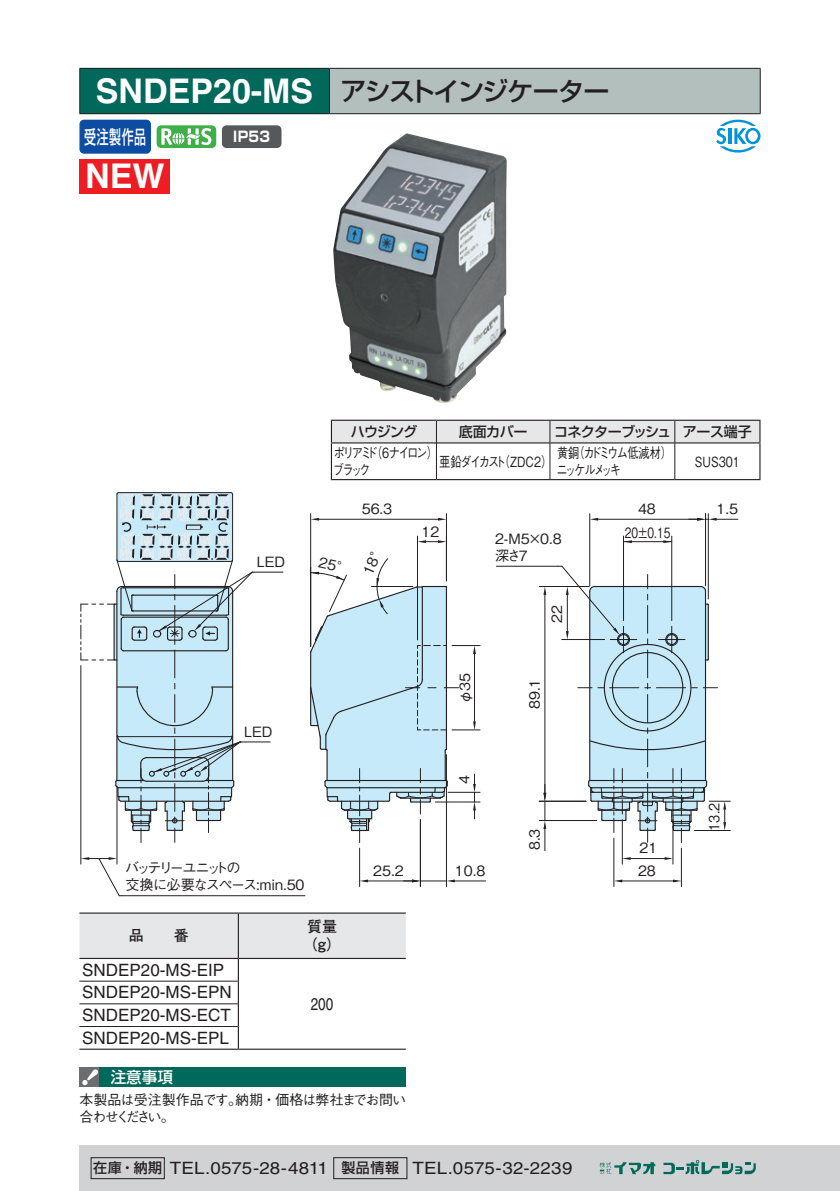
<style>
.page{position:relative;width:840px;height:1191px;background:#fff}
.page>*{position:absolute;margin:0;border:0;box-sizing:border-box;transform-origin:0 0}
.t1{font:700 34px "Helvetica";color:#fff}
.t2{font:500 26px "Shin Go Pr 6 N";letter-spacing:-.06em;color:#231f20}
.t3{font:500 18.6px "Shin Go Pro";letter-spacing:.05em;color:#fff;scale:.64 1}
.t4{font:17px/22.6px "Helvetica LT Std";color:#231f20;text-align:justify}
.t5{font:17px "Helvetica LT Std";color:#231f20;scale:1.1 1}
.t6{font:17px "Helvetica LT Std";color:#231f20;scale:.8 1}
.t7{font:500 15.6px "Shin Go Pr 6 N";color:#fff}
.t8{font:700 15px/18px "Futo Go B101 Pr 6 N";color:#231f20;text-align:center}
.t9{font:700 14.4px "Shin Go Pro";color:#fff;scale:.9 1}
.t10{font:500 14.2px/16.8px "Gothic BBB Pr 6 N";color:#231f20}
.t11{font:500 14.2px/17px "Gothic BBB Pr 6 N";letter-spacing:-.1em;color:#231f20}
.t12{font:500 14.2px "Gothic BBB Pr 6 N";color:#231f20;scale:.75 1}
.t13{font:500 14.2px "Gothic BBB Pr 6 N";color:#231f20;scale:.9 1}
.t14{font:500 14px/17px "Gothic BBB Pr 6 N";letter-spacing:-.065em;color:#231f20}
.t15{font:500 14px "Shin Go Pr 6 N";letter-spacing:-.045em;color:#231f20}
.t16{font:500 14px "Gothic BBB Pr 6 N";letter-spacing:-.1em;color:#231f20;scale:.8 1}
.t17{font:500 14px/17px "Gothic BBB Pr 6 N";letter-spacing:-.185em;color:#231f20;scale:.8 1}
.t18{font:500 14px/17px "Gothic BBB Pr 6 N";letter-spacing:-.205em;color:#231f20;scale:.8 1}
.s1{font-family:"Helvetica LT Std";font-weight:700;font-size:34px;color:#fff}
.s2{font-family:"Shin Go Pr 6 N";font-weight:500;font-size:14px}
</style>
<div class="page">
<div style="left:79px;top:1145px;width:760px;height:46px;background:#d1d2d4"></div>
<div style="left:91px;top:1157px;width:73px;height:22px;border:1px solid #231f20"></div>
<div style="left:333px;top:1157px;width:74px;height:22px;border:1px solid #231f20"></div>
<svg style="left:599px;top:1162px;width:56px;height:12px"></svg>
<svg style="left:663px;top:1160px;width:92px;height:14px"></svg>
<hr style="left:331px;top:443px;width:1px;height:36px;background:#231f20">
<hr style="left:759px;top:443px;width:1px;height:36px;background:#231f20">
<hr style="left:331px;top:479px;width:105px;height:1px;background:#231f20">
<hr style="left:436px;top:479px;width:113px;height:1px;background:#231f20">
<hr style="left:549px;top:479px;width:125px;height:1px;background:#231f20">
<hr style="left:674px;top:479px;width:86px;height:1px;background:#231f20">
<svg style="left:331px;top:420px;width:429px;height:23px;background:#d7d8da"></svg>
<hr style="left:436px;top:443px;width:1px;height:36px;background:#231f20">
<hr style="left:549px;top:443px;width:1px;height:36px;background:#231f20">
<hr style="left:674px;top:443px;width:1px;height:36px;background:#231f20">
<div style="left:80px;top:68px;width:249px;height:46px;background:#01695b"></div>
<div style="left:329px;top:68px;width:430px;height:46px;background:#b3bfbc"></div>
<hr style="left:79px;top:68px;width:250px;height:1px;background:#231f20">
<hr style="left:79px;top:69px;width:1px;height:44px;background:#231f20">
<hr style="left:329px;top:68px;width:431px;height:1px;background:#231f20">
<hr style="left:329px;top:69px;width:1px;height:44px;background:#231f20">
<hr style="left:759px;top:69px;width:1px;height:44px;background:#231f20">
<hr style="left:79px;top:113px;width:250px;height:1px;background:#231f20">
<hr style="left:329px;top:113px;width:431px;height:1px;background:#231f20">
<svg style="left:716px;top:120px;width:44px;height:33px"></svg>
<div style="left:79px;top:120px;width:72px;height:34px;background:#0d4da1"></div>
<div style="left:156px;top:125px;width:60px;height:23px;background:#40ae49;border-radius:5px"></div>
<svg style="left:161px;top:128px;width:50px;height:17px"></svg>
<div style="left:222px;top:125px;width:59px;height:23px;background:#57585a;border-radius:5px"></div>
<div style="left:79px;top:159px;width:91px;height:34px;background:#ee1d23"></div>
<hr style="left:79px;top:912px;width:159px;height:1px;background:#231f20">
<hr style="left:238px;top:912px;width:167px;height:1px;background:#231f20">
<hr style="left:79px;top:1048px;width:159px;height:1px;background:#231f20">
<hr style="left:238px;top:1048px;width:167px;height:1px;background:#231f20">
<svg style="left:79px;top:913px;width:326px;height:135px"></svg>
<div style="left:79px;top:1066px;width:20px;height:20px;background:#6c6d70"></div>
<div style="left:99px;top:1066px;width:306px;height:20px;background:#01695b"></div>
<svg style="left:82px;top:1069px;width:16px;height:16px"></svg>
<img style="left:333px;top:133px;width:173px;height:270px">
<svg style="left:590px;top:518px;width:8px;height:2px"></svg>
<svg style="left:543px;top:587px;width:3px;height:8px"></svg>
<svg style="left:614px;top:879px;width:8px;height:3px"></svg>
<svg style="left:672px;top:879px;width:8px;height:3px"></svg>
<hr style="left:496px;top:566px;width:61px;height:1px;background:#231f20">
<svg style="left:360px;top:879px;width:8px;height:3px"></svg>
<svg style="left:438px;top:518px;width:8px;height:2px"></svg>
<svg style="left:311px;top:518px;width:8px;height:2px"></svg>
<svg style="left:622px;top:857px;width:8px;height:3px"></svg>
<svg style="left:664px;top:857px;width:8px;height:3px"></svg>
<hr style="left:589px;top:513px;width:1px;height:73px;background:#231f20">
<hr style="left:598px;top:519px;width:98px;height:1px;background:#231f20">
<hr style="left:707px;top:513px;width:1px;height:86px;background:#231f20">
<hr style="left:704px;top:513px;width:1px;height:73px;background:#231f20">
<svg style="left:688px;top:518px;width:49px;height:2px"></svg>
<hr style="left:622px;top:536px;width:1px;height:84px;background:#231f20">
<hr style="left:671px;top:536px;width:1px;height:84px;background:#231f20">
<hr style="left:631px;top:541px;width:32px;height:1px;background:#231f20">
<svg style="left:623px;top:540px;width:8px;height:3px"></svg>
<svg style="left:663px;top:540px;width:8px;height:3px"></svg>
<hr style="left:539px;top:586px;width:49px;height:1px;background:#231f20">
<hr style="left:544px;top:595px;width:1px;height:198px;background:#231f20">
<hr style="left:539px;top:801px;width:46px;height:1px;background:#231f20">
<hr style="left:539px;top:820px;width:57px;height:1px;background:#231f20">
<svg style="left:543px;top:784px;width:3px;height:66px"></svg>
<hr style="left:613px;top:838px;width:1px;height:48px;background:#231f20">
<hr style="left:680px;top:848px;width:1px;height:38px;background:#231f20">
<hr style="left:622px;top:880px;width:50px;height:1px;background:#231f20">
<hr style="left:446px;top:754px;width:1px;height:132px;background:#231f20">
<hr style="left:454px;top:880px;width:31px;height:1px;background:#231f20">
<svg style="left:403px;top:879px;width:51px;height:3px"></svg>
<hr style="left:359px;top:848px;width:1px;height:38px;background:#231f20">
<hr style="left:420px;top:819px;width:1px;height:67px;background:#231f20">
<hr style="left:368px;top:880px;width:44px;height:1px;background:#231f20">
<hr style="left:417px;top:536px;width:1px;height:104px;background:#231f20">
<svg style="left:418px;top:540px;width:28px;height:3px"></svg>
<hr style="left:446px;top:513px;width:1px;height:68px;background:#231f20">
<hr style="left:310px;top:513px;width:1px;height:133px;background:#231f20">
<hr style="left:319px;top:519px;width:119px;height:1px;background:#231f20">
<hr style="left:621px;top:819px;width:1px;height:45px;background:#231f20">
<hr style="left:672px;top:819px;width:1px;height:45px;background:#231f20">
<hr style="left:630px;top:858px;width:34px;height:1px;background:#231f20">
<hr style="left:80px;top:665px;width:1px;height:199px;background:#231f20">
<hr style="left:117px;top:786px;width:1px;height:78px;background:#231f20">
<svg style="left:81px;top:857px;width:41px;height:39px"></svg>
<hr style="left:122px;top:895px;width:183px;height:1px;background:#231f20">
<svg style="left:557px;top:565px;width:173px;height:277px"></svg>
<svg style="left:80px;top:492px;width:203px;height:350px"></svg>
<svg style="left:310px;top:551px;width:170px;height:291px"></svg>
<p class="t2" style="left:96px;top:70px;width:515px"><span class="s1">SNDEP20-MS</span> アシストインジケーター</p>
<p class="t3" style="left:84px;top:121px;width:98px">受注製作品</p>
<p class="t9" style="left:233px;top:125px;width:42px">IP53</p>
<p class="t1" style="left:85px;top:149px;width:81px">NEW</p>
<p class="t10" style="left:257px;top:552px;width:30px">LED</p>
<p class="t10" style="left:244px;top:722px;width:30px">LED</p>
<p class="t11" style="left:125px;top:858px;width:181px">バッテリーユニットの<br>交換に必要なスペース:min.50</p>
<p class="t15" style="left:350px;top:420px;width:68px">ハウジング</p>
<p class="t15" style="left:458px;top:420px;width:70px">底面カバー</p>
<p class="t15" style="left:554px;top:420px;width:199px">コネクターブッシュ アース端子</p>
<p class="t18" style="left:332px;top:443px;width:133px">ポリアミド（6ナイロン）ブラック</p>
<p class="t16" style="left:439px;top:450px;width:143px">亜鉛ダイカスト（ZDC2）</p>
<p class="t17" style="left:556px;top:443px;width:146px">黄銅（カドミウム低減材）ニッケルメッキ</p>
<p class="t16" style="left:694px;top:450px;width:58px">SUS301</p>
<p class="t10" style="left:361px;top:499px;width:32px">56.3</p>
<p class="t10" style="left:421px;top:522px;width:19px">12</p>
<p class="t10" style="left:455px;top:703px;width:32px;rotate:-90deg">φ35</p>
<p class="t10" style="left:494px;top:530px;width:68px">2-M5×0.8深さ7</p>
<p class="t10" style="left:547px;top:622px;width:19px;rotate:-90deg">22</p>
<p class="t10" style="left:524px;top:709px;width:32px;rotate:-90deg">89.1</p>
<p class="t10" style="left:454px;top:783px;width:10px;rotate:-90deg">4</p>
<p class="t10" style="left:373px;top:861px;width:32px">25.2</p>
<p class="t10" style="left:454px;top:861px;width:32px">10.8</p>
<p class="t10" style="left:524px;top:850px;width:23px;rotate:-90deg">8.3</p>
<p class="t10" style="left:637px;top:499px;width:19px">48</p>
<p class="t10" style="left:716px;top:499px;width:23px">1.5</p>
<p class="t12" style="left:624px;top:521px;width:62px">20±0.15</p>
<p class="t10" style="left:639px;top:839px;width:19px">21</p>
<p class="t10" style="left:637px;top:861px;width:19px">28</p>
<p class="t13" style="left:702px;top:830px;width:32px;rotate:-90deg">13.2</p>
<p class="t8" style="left:129px;top:926px;width:61px">品　　番</p>
<p class="t8" style="left:302px;top:917px;width:41px">質量（g）</p>
<p class="t4" style="left:82px;top:958px;width:143px">SNDEP20-MS-EIP</p>
<p class="t6" style="left:310px;top:994px;width:30px">200</p>
<p class="t4" style="left:82px;top:981px;width:151px">SNDEP20-MS-EPN SNDEP20-MS-ECT SNDEP20-MS-EPL</p>
<p class="t7" style="left:111px;top:1064px;width:64px">注意事項</p>
<p class="t14" style="left:79px;top:1090px;width:328px">本製品は受注製作品です｡納期・価格は弊社までお問い合わせください｡</p>
<p class="t5" style="left:93px;top:1158px;width:437px"><span class="s2">在庫・納期</span> TEL.0575-28-4811 <span class="s2">製品情報</span> TEL.0575-32-2239</p>
</div>
